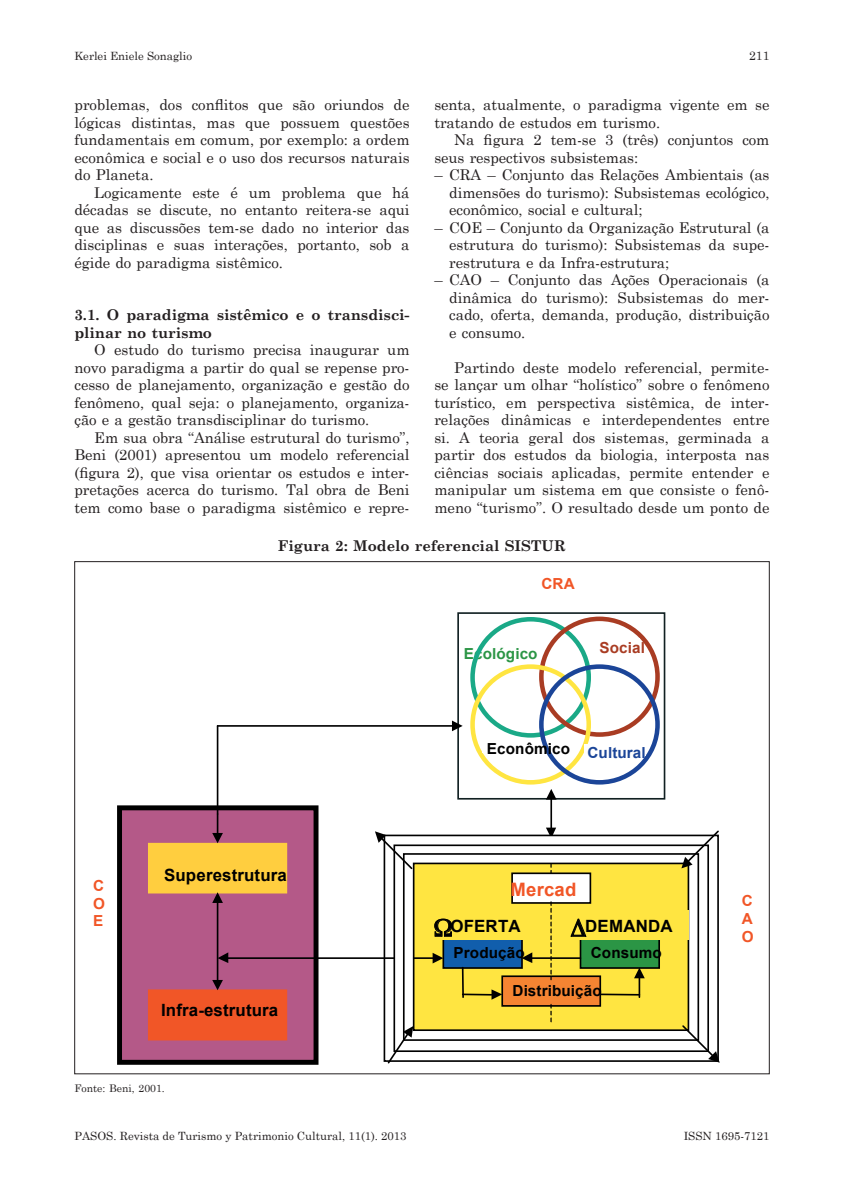
<style>
.page{position:relative;width:844px;height:1191px;background:#fff}
.page>*{position:absolute;margin:0;border:0;box-sizing:border-box;transform-origin:0 0}
.t1{font:700 18.55px "Arial";letter-spacing:.01em;color:#f15627}
.t2{font:700 16.8px "Arial";letter-spacing:.01em;color:#000}
.t3{font:16.8px "Arial";letter-spacing:.01em;color:#000}
.t4{font:700 15.22px "Arial";letter-spacing:.01em;color:#000}
.t5{font:700 15.22px "Arial";letter-spacing:.01em;color:#2b9545}
.t6{font:700 15.22px/17.5px "Arial";color:#f15627;text-align:justify}
.t7{font:700 15.22px "Arial";letter-spacing:.01em;color:#1b4598}
.t8{font:700 15.22px "Arial";letter-spacing:.01em;color:#a93c23}
.t9{font:14.88px/17.5px "Century Schoolbook";letter-spacing:-.005em;color:#231f20;text-align:justify}
.t10{font:700 14.88px/17.5px "Century Schoolbook";letter-spacing:-.005em;color:#231f20}
.t11{font:12.25px "Century Schoolbook";color:#231f20}
.t12{font:11.38px "Century Schoolbook";color:#231f20}
.t13{font:10.5px "Century Schoolbook";color:#231f20}
</style>
<div class="page">
<div style="left:457px;top:612px;width:208px;height:187px;border:2px solid #112022"></div>
<div style="left:470px;top:617px;width:121px;height:120px;border:5px solid #1aa987;border-radius:50%"></div>
<div style="left:539px;top:616px;width:120px;height:121px;border:5px solid #a93c23;border-radius:50%"></div>
<div style="left:470px;top:664px;width:121px;height:120px;border:5px solid #ffe541;border-radius:50%"></div>
<div style="left:539px;top:664px;width:120px;height:120px;border:5px solid #1b4598;border-radius:50%"></div>
<div style="left:482px;top:740px;width:59px;height:12px;background:#fff"></div>
<div style="left:584px;top:744px;width:61px;height:12px;background:#fff"></div>
<div style="left:119px;top:808px;width:197px;height:254px;background:#b45988"></div>
<div style="left:117px;top:805px;width:201px;height:259px;border:5px solid #000"></div>
<div style="left:149px;top:843px;width:137px;height:49px;background:#ffce3f"></div>
<div style="left:148px;top:843px;width:139px;height:50px;border:2px solid #ffce3f"></div>
<div style="left:149px;top:990px;width:137px;height:49px;background:#f15627"></div>
<div style="left:148px;top:989px;width:139px;height:51px;border:2px solid #f15627"></div>
<hr style="left:217px;top:902px;width:1px;height:78px;background:#000">
<svg style="left:212px;top:892px;width:11px;height:11px"></svg>
<svg style="left:212px;top:980px;width:11px;height:10px"></svg>
<svg style="left:212px;top:814px;width:11px;height:29px"></svg>
<hr style="left:217px;top:726px;width:1px;height:88px;background:#000">
<hr style="left:217px;top:725px;width:235px;height:1px;background:#000">
<svg style="left:452px;top:720px;width:10px;height:11px"></svg>
<hr style="left:550px;top:799px;width:2px;height:29px;background:#000">
<svg style="left:545px;top:789px;width:11px;height:10px"></svg>
<svg style="left:546px;top:827px;width:10px;height:7px"></svg>
<div style="left:383px;top:834px;width:335px;height:228px;border:2px solid #000"></div>
<div style="left:393px;top:844px;width:315px;height:208px;border:2px solid #000"></div>
<div style="left:403px;top:853px;width:296px;height:188px;border:2px solid #000"></div>
<div style="left:413px;top:863px;width:275px;height:167px;background:#ffe541"></div>
<div style="left:413px;top:862px;width:276px;height:169px;border:2px solid #000"></div>
<div style="left:512px;top:873px;width:78px;height:30px;background:#fff"></div>
<div style="left:511px;top:872px;width:80px;height:31px;border:2px solid #000"></div>
<div style="left:443px;top:938px;width:79px;height:30px;background:#115eac"></div>
<div style="left:442px;top:937px;width:80px;height:31px;border:2px solid #000"></div>
<div style="left:580px;top:938px;width:79px;height:30px;background:#2b9545"></div>
<div style="left:579px;top:937px;width:80px;height:31px;border:2px solid #000"></div>
<div style="left:502px;top:976px;width:98px;height:30px;background:#f58432"></div>
<div style="left:501px;top:975px;width:100px;height:31px;border:2px solid #000"></div>
<hr style="left:413px;top:957px;width:20px;height:2px;background:#000">
<svg style="left:432px;top:952px;width:11px;height:11px"></svg>
<hr style="left:531px;top:957px;width:49px;height:2px;background:#000">
<svg style="left:521px;top:952px;width:11px;height:11px"></svg>
<svg style="left:634px;top:967px;width:10px;height:30px"></svg>
<hr style="left:600px;top:993px;width:39px;height:2px;background:#000">
<hr style="left:461px;top:967px;width:3px;height:30px;background:#000">
<hr style="left:462px;top:993px;width:29px;height:2px;background:#000">
<svg style="left:491px;top:989px;width:11px;height:10px"></svg>
<svg style="left:550px;top:901px;width:1px;height:79px"></svg>
<svg style="left:550px;top:1003px;width:1px;height:19px"></svg>
<div style="left:423px;top:910px;width:108px;height:29px;background:#ffe541"></div>
<div style="left:561px;top:910px;width:127px;height:29px;background:#ffe541"></div>
<hr style="left:228px;top:957px;width:166px;height:2px;background:#000">
<svg style="left:218px;top:952px;width:10px;height:11px"></svg>
<svg style="left:681px;top:830px;width:38px;height:38px"></svg>
<svg style="left:375px;top:831px;width:39px;height:39px"></svg>
<svg style="left:386px;top:1026px;width:27px;height:38px"></svg>
<svg style="left:680px;top:1023px;width:39px;height:39px"></svg>
<svg style="left:434px;top:918px;width:18px;height:18px"></svg>
<svg style="left:570px;top:919px;width:16px;height:17px"></svg>
<p class="t12" style="left:74px;top:48px;width:119px">Kerlei Eniele Sonaglio</p>
<p class="t11" style="left:748px;top:47px;width:22px">211</p>
<p class="t9" style="left:74px;top:96px;width:336px">problemas, dos conflitos que são oriundos de lógicas distintas, mas que possuem questões fundamentais em comum, por exemplo: a ordem econômica e social e o uso dos recursos naturais do Planeta.</p>
<p class="t9" style="left:74px;top:183px;width:336px;text-indent:20px">Logicamente este é um problema que há décadas se discute, no entanto reitera-se aqui que as discussões tem-se dado no interior das disciplinas e suas interações, portanto, sob a égide do paradigma sistêmico.</p>
<p class="t10" style="left:74px;top:306px;width:336px">3.1. O paradigma sistêmico e o transdisci&shy;plinar no turismo</p>
<p class="t9" style="left:74px;top:341px;width:336px;text-indent:20px">O estudo do turismo precisa inaugurar um novo paradigma a partir do qual se repense pro&shy;cesso de planejamento, organização e gestão do fenômeno, qual seja: o planejamento, organiza&shy;ção e a gestão transdisciplinar do turismo.</p>
<p class="t9" style="left:74px;top:428px;width:336px;text-indent:20px">Em sua obra “Análise estrutural do turismo”, Beni (2001) apresentou um modelo referencial (figura 2), que visa orientar os estudos e inter&shy;pretações acerca do turismo. Tal obra de Beni tem como base o paradigma sistêmico e repre-</p>
<p class="t9" style="left:434px;top:96px;width:336px">senta, atualmente, o paradigma vigente em se tratando de estudos em turismo.</p>
<p class="t9" style="left:434px;top:131px;width:336px;text-indent:20px">Na figura 2 tem-se 3 (três) conjuntos com seus respectivos subsistemas:</p>
<p class="t9" style="left:449px;top:166px;width:321px;text-indent:-15px">– CRA – Conjunto das Relações Ambientais (as dimensões do turismo): Subsistemas ecológico, econômico, social e cultural;</p>
<p class="t9" style="left:449px;top:218px;width:321px;text-indent:-15px">– COE – Conjunto da Organização Estrutural (a estrutura do turismo): Subsistemas da supe&shy;restrutura e da Infra-estrutura;</p>
<p class="t9" style="left:449px;top:271px;width:321px;text-indent:-15px">– CAO – Conjunto das Ações Operacionais (a dinâmica do turismo): Subsistemas do mer&shy;cado, oferta, demanda, produção, distribuição e consumo.</p>
<p class="t9" style="left:434px;top:358px;width:336px;text-indent:20px">Partindo deste modelo referencial, permite&shy;se lançar um olhar “holístico” sobre o fenômeno turístico, em perspectiva sistêmica, de inter&shy;relações dinâmicas e interdependentes entre si. A teoria geral dos sistemas, germinada a partir dos estudos da biologia, interposta nas ciências sociais aplicadas, permite entender e manipular um sistema em que consiste o fenô&shy;meno “turismo”. O resultado desde um ponto de</p>
<p class="t10" style="left:278px;top:537px;width:289px">Figura 2: Modelo referencial SISTUR</p>
<p class="t6" style="left:93px;top:877px;width:13px">C O E</p>
<p class="t2" style="left:164px;top:865px;width:124px">Superestrutura</p>
<p class="t2" style="left:161px;top:1000px;width:119px">Infra-estrutura</p>
<p class="t13" style="left:74px;top:1081px;width:92px">Fonte: Beni, 2001.</p>
<p class="t6" style="left:541px;top:575px;width:35px">CRA</p>
<p class="t5" style="left:464px;top:645px;width:75px">Ecológico</p>
<p class="t8" style="left:599px;top:639px;width:47px">Social</p>
<p class="t4" style="left:487px;top:740px;width:85px">Econômico</p>
<p class="t7" style="left:587px;top:744px;width:60px">Cultural</p>
<p class="t1" style="left:510px;top:879px;width:67px">Mercad</p>
<p class="t2" style="left:450px;top:917px;width:72px">OFERTA</p>
<p class="t2" style="left:585px;top:917px;width:89px">DEMANDA</p>
<p class="t4" style="left:453px;top:944px;width:73px">Produção</p>
<p class="t4" style="left:590px;top:944px;width:73px">Consumo</p>
<p class="t4" style="left:512px;top:982px;width:91px">Distribuição</p>
<p class="t6" style="left:741px;top:892px;width:13px">C A O</p>
<p class="t12" style="left:74px;top:1128px;width:333px">PASOS. Revista de Turismo y Patrimonio Cultural, 11(1). 2013</p>
<p class="t12" style="left:683px;top:1128px;width:87px">ISSN 1695-7121</p>
<p class="t3" style="left:116px;top:1129px;width:142px">Fonte: Beni, 2001.</p>
</div>
